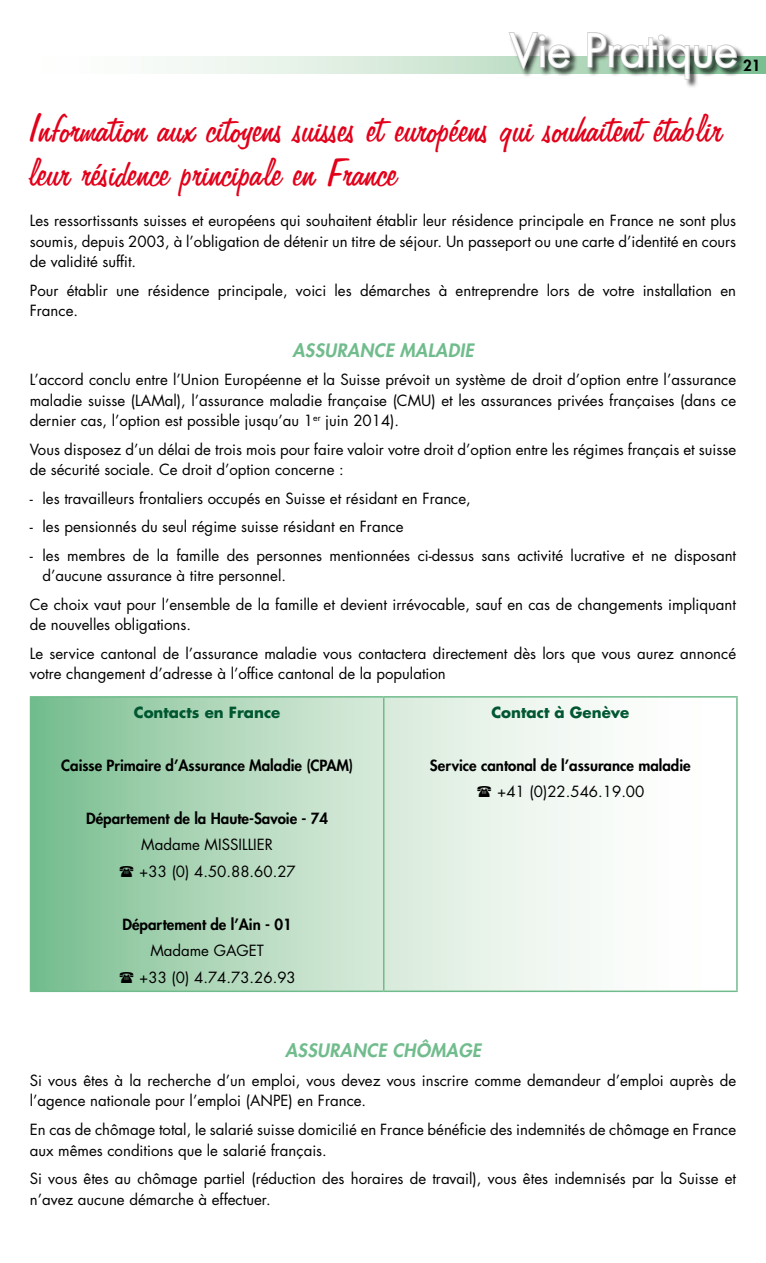
<style>
.page{position:relative;width:766px;height:1263px;background:#fff}
.page>*{position:absolute;margin:0;border:0;box-sizing:border-box;transform-origin:0 0}
.t1{font:45px/44.2px "Freehand 575 BT Regular B";letter-spacing:.01em;color:#e2001a}
.t2{font:45px "Futura Std";letter-spacing:-.02em;color:#fff}
.t3{font:italic 800 18px "Futura Std";letter-spacing:.02em;color:#71bc8d}
.t4{font:15px/20.2px "Futura Std";color:#000}
.t5{font:800 15px "Futura Std";color:#000}
.t6{font:700 15px "Futura Std";color:#005731}
</style>
<div class="page">
<svg style="left:169px;top:57px;width:339px;height:17px"></svg>
<div style="left:508px;top:32px;width:257px;height:82px;background:#000;opacity:.75"></div>
<svg style="left:507px;top:32px;width:63px;height:41px"></svg>
<svg style="left:586px;top:32px;width:151px;height:48px"></svg>
<svg style="left:31px;top:698px;width:557px;height:292px;background:#c0dfc8"></svg>
<hr style="left:383px;top:698px;width:1px;height:292px;background:#71bc8d">
<hr style="left:30px;top:696px;width:353px;height:2px;background:#71bc8d">
<hr style="left:30px;top:698px;width:1px;height:292px;background:#71bc8d">
<hr style="left:383px;top:696px;width:354px;height:2px;background:#71bc8d">
<hr style="left:736px;top:698px;width:1px;height:292px;background:#71bc8d">
<hr style="left:30px;top:990px;width:353px;height:2px;background:#71bc8d">
<hr style="left:383px;top:990px;width:354px;height:2px;background:#71bc8d">
<svg style="left:120px;top:865px;width:13px;height:12px"></svg>
<svg style="left:120px;top:971px;width:13px;height:12px"></svg>
<svg style="left:477px;top:786px;width:14px;height:11px"></svg>
<h1 class="t2" style="left:509px;top:22px;width:230px">Vie Pratique</h1>
<p class="t5" style="left:743px;top:56px;width:19px">21</p>
<h1 class="t1" style="left:30px;top:106px;width:694px">Information aux citoyens suisses et européens qui souhaitent établir leur résidence principale en France</h1>
<p class="t4" style="left:30px;top:211px;width:707px;text-align:justify">Les ressortissants suisses et européens qui souhaitent établir leur résidence principale en France ne sont plus soumis, depuis 2003, à l’obligation de détenir un titre de séjour. Un passeport ou une carte d’identité en cours de validité suffit.</p>
<p class="t4" style="left:30px;top:280px;width:707px">Pour établir une résidence principale, voici les démarches à entreprendre lors de votre installation en<br>France.</p>
<p class="t3" style="left:292px;top:339px;width:183px">ASSURANCE MA LADIE</p>
<p class="t4" style="left:30px;top:370px;width:707px;text-align:justify">L’accord conclu entre l’Union Européenne et la Suisse prévoit un système de droit d’option entre l’assurance maladie suisse (LAMal), l’assurance maladie française (CMU) et les assurances privées françaises (dans ce dernier cas, l’option est possible jusqu’au 1<sup>er</sup> juin 2014).</p>
<p class="t4" style="left:30px;top:439px;width:707px">Vous disposez d’un délai de trois mois pour faire valoir votre droit d’option entre les régimes français et suisse de sécurité sociale. Ce droit d’option concerne :</p>
<p class="t4" style="left:30px;top:488px;width:442px">- les travailleurs frontaliers occupés en Suisse et résidant en France,</p>
<p class="t4" style="left:30px;top:517px;width:375px">- les pensionnés du seul régime suisse résidant en France</p>
<p class="t4" style="left:43px;top:546px;width:695px;text-indent:-13px">- les membres de la famille des personnes mentionnées ci-dessus sans activité lucrative et ne disposant d’aucune assurance à titre personnel.</p>
<p class="t4" style="left:30px;top:595px;width:707px">Ce choix vaut pour l’ensemble de la famille et devient irrévocable, sauf en cas de changements impliquant de nouvelles obligations.</p>
<p class="t4" style="left:30px;top:644px;width:707px">Le service cantonal de l’assurance maladie vous contactera directement dès lors que vous aurez annoncé votre changement d’adresse à l’office cantonal de la population</p>
<p class="t6" style="left:134px;top:702px;width:148px">Contacts en France</p>
<p class="t6" style="left:491px;top:702px;width:139px">Contact à Genève</p>
<p class="t5" style="left:430px;top:756px;width:262px">Service cantonal de l’assurance maladie</p>
<p class="t4" style="left:497px;top:782px;width:149px">+41 (0)22.546.19.00</p>
<p class="t5" style="left:61px;top:756px;width:293px">Caisse Primaire d’Assurance Maladie (CPAM)</p>
<p class="t5" style="left:86px;top:809px;width:244px">Département de la Haute-Savoie - 74</p>
<p class="t4" style="left:139px;top:832px;width:158px;line-height:26.5px">Madame MISSILLIER +33 (0) 4.50.88.60.27</p>
<p class="t5" style="left:122px;top:915px;width:171px">Département de l’Ain - 01</p>
<p class="t4" style="left:139px;top:938px;width:158px;line-height:26.5px;text-indent:11px">Madame GAGET<br>+33 (0) 4.74.73.26.93</p>
<p class="t3" style="left:285px;top:1039px;width:197px">ASSURANCE CHÔMA GE</p>
<p class="t4" style="left:30px;top:1071px;width:707px">Si vous êtes à la recherche d’un emploi, vous devez vous inscrire comme demandeur d’emploi auprès de l’agence nationale pour l’emploi (ANPE) en France.</p>
<p class="t4" style="left:30px;top:1120px;width:707px">En cas de chômage total, le salarié suisse domicilié en France bénéficie des indemnités de chômage en France aux mêmes conditions que le salarié français.</p>
<p class="t4" style="left:30px;top:1169px;width:707px">Si vous êtes au chômage partiel (réduction des horaires de travail), vous êtes indemnisés par la Suisse et n’avez aucune démarche à effectuer.</p>
</div>
